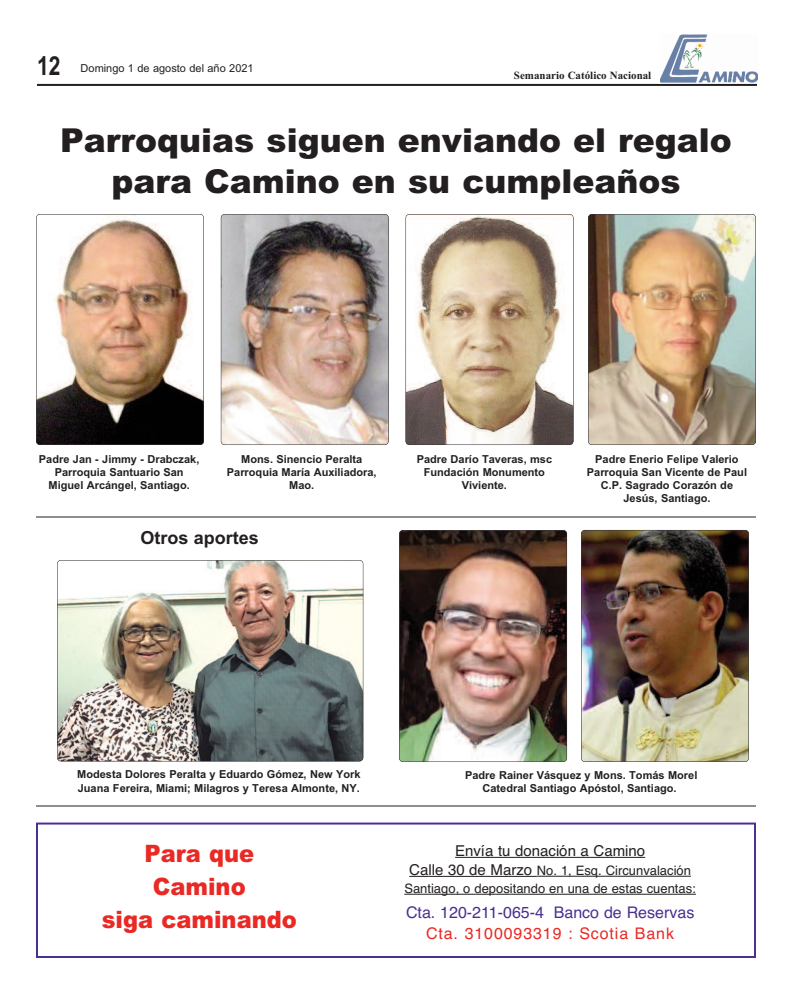
<style>
.page{position:relative;width:792px;height:1008px;background:#fff}
.page>*{position:absolute;margin:0;border:0;box-sizing:border-box;transform-origin:0 0}
.t1{font:900 33px/41px "Arial";color:#231f20;text-align:center}
.t2{font:700 26.2px "Arial";color:#231f20;scale:.8 1}
.t3{font:900 24px/33px "Arial";color:#ea2924;text-align:center;scale:.94 1}
.t4{font:18px "Arial Bold MT OTF";color:#231f20}
.t5{font:16px "Helvetica";color:#4c2f91}
.t6{font:16px "Helvetica";letter-spacing:.055em;color:#ea2924}
.t7{font:15px "Helvetica";color:#231f20}
.t8{font:13px/18px "Helvetica";color:#231f20;text-align:center}
.t9{font:11px/13.2px "Arial Bold MT OTF";color:#231f20;text-align:center}
.t10{font:11px "Arial";color:#231f20}
.t11{font:700 11px "Times New Roman";color:#231f20}
.s1{font-size:15px}
</style>
<div class="page">
<img style="left:660px;top:35px;width:98px;height:48px">
<hr style="left:37px;top:84px;width:720px;height:2px;background:#231f20">
<div style="left:36px;top:823px;width:720px;height:135px;border:2px solid #4c2f91"></div>
<img style="left:36px;top:214px;width:168px;height:231px;border-radius:4px">
<div style="left:36px;top:214px;width:168px;height:231px;border:1px solid #231f20;border-radius:4px"></div>
<img style="left:221px;top:214px;width:168px;height:231px;border-radius:4px">
<div style="left:221px;top:214px;width:168px;height:231px;border:1px solid #231f20;border-radius:4px"></div>
<img style="left:406px;top:214px;width:167px;height:231px;border-radius:4px">
<div style="left:406px;top:214px;width:168px;height:231px;border:1px solid #231f20;border-radius:4px"></div>
<img style="left:588px;top:214px;width:168px;height:231px;border-radius:4px">
<div style="left:588px;top:214px;width:168px;height:231px;border:1px solid #231f20;border-radius:4px"></div>
<img style="left:57px;top:560px;width:306px;height:201px;border-radius:4px">
<div style="left:57px;top:560px;width:306px;height:201px;border:1px solid #231f20;border-radius:4px"></div>
<img style="left:581px;top:530px;width:168px;height:232px;border-radius:4px">
<div style="left:581px;top:530px;width:168px;height:232px;border:1px solid #231f20;border-radius:4px"></div>
<img style="left:399px;top:530px;width:168px;height:232px;border-radius:4px">
<div style="left:399px;top:530px;width:168px;height:232px;border:1px solid #231f20;border-radius:4px"></div>
<hr style="left:36px;top:516px;width:720px;height:2px;background:#231f20">
<hr style="left:36px;top:806px;width:720px;height:1px;background:#231f20">
<hr style="left:455px;top:857px;width:190px;height:1px;background:#231f20">
<hr style="left:409px;top:876px;width:128px;height:1px;background:#231f20">
<hr style="left:537px;top:876px;width:154px;height:1px;background:#231f20">
<hr style="left:404px;top:894px;width:292px;height:1px;background:#231f20">
<h2 class="t2" style="left:37px;top:51px;width:31px">12</h2>
<p class="t10" style="left:81px;top:61px;width:175px">Domingo 1 de agosto del año 2021</p>
<p class="t11" style="left:514px;top:68px;width:139px">Semanario Católico Nacional</p>
<h1 class="t1" style="left:60px;top:120px;width:673px">Parroquias siguen enviando el regalo para Camino en su cumpleaños</h1>
<p class="t9" style="left:39px;top:452px;width:162px">Padre Jan - Jimmy - Drabczak,<br>Parroquia Santuario San<br>Miguel Arcángel, Santiago.</p>
<p class="t9" style="left:227px;top:452px;width:151px">Mons. Sinencio Peralta<br>Parroquia María Auxiliadora,<br>Mao.</p>
<p class="t9" style="left:417px;top:452px;width:137px">Padre Darío Taveras, msc<br>Fundación Monumento<br>Viviente.</p>
<p class="t9" style="left:587px;top:452px;width:162px">Padre Enerio Felipe Valerio<br>Parroquia San Vicente de Paul<br>C.P. Sagrado Corazón de<br>Jesús, Santiago.</p>
<h3 class="t4" style="left:140px;top:527px;width:120px">Otros aportes</h3>
<p class="t9" style="left:77px;top:768px;width:285px;text-align:left">Modesta Dolores Peralta y Eduardo Gómez, New York<br>Juana Fereira, Miami; Milagros y Teresa Almonte, NY.</p>
<p class="t9" style="left:465px;top:768px;width:234px">Padre Rainer Vásquez y Mons. Tomás Morel<br>Catedral Santiago Apóstol, Santiago.</p>
<h3 class="t3" style="left:102px;top:838px;width:209px">Para que<br>Camino<br>siga caminando</h3>
<h3 class="t7" style="left:455px;top:842px;width:192px">Envía tu donación a Camino</h3>
<p class="t8" style="left:404px;top:862px;width:293px"><span class="s1">Calle 30 de Marzo</span> No. 1, Esq. Circunvalación<br>Santiago, o depositando en una de estas cuentas:</p>
<h3 class="t5" style="left:406px;top:903px;width:290px">Cta. 120-211-065-4 Banco de Reservas</h3>
<h3 class="t6" style="left:426px;top:924px;width:249px">Cta. 3100093319 : Scotia Bank</h3>
</div>
